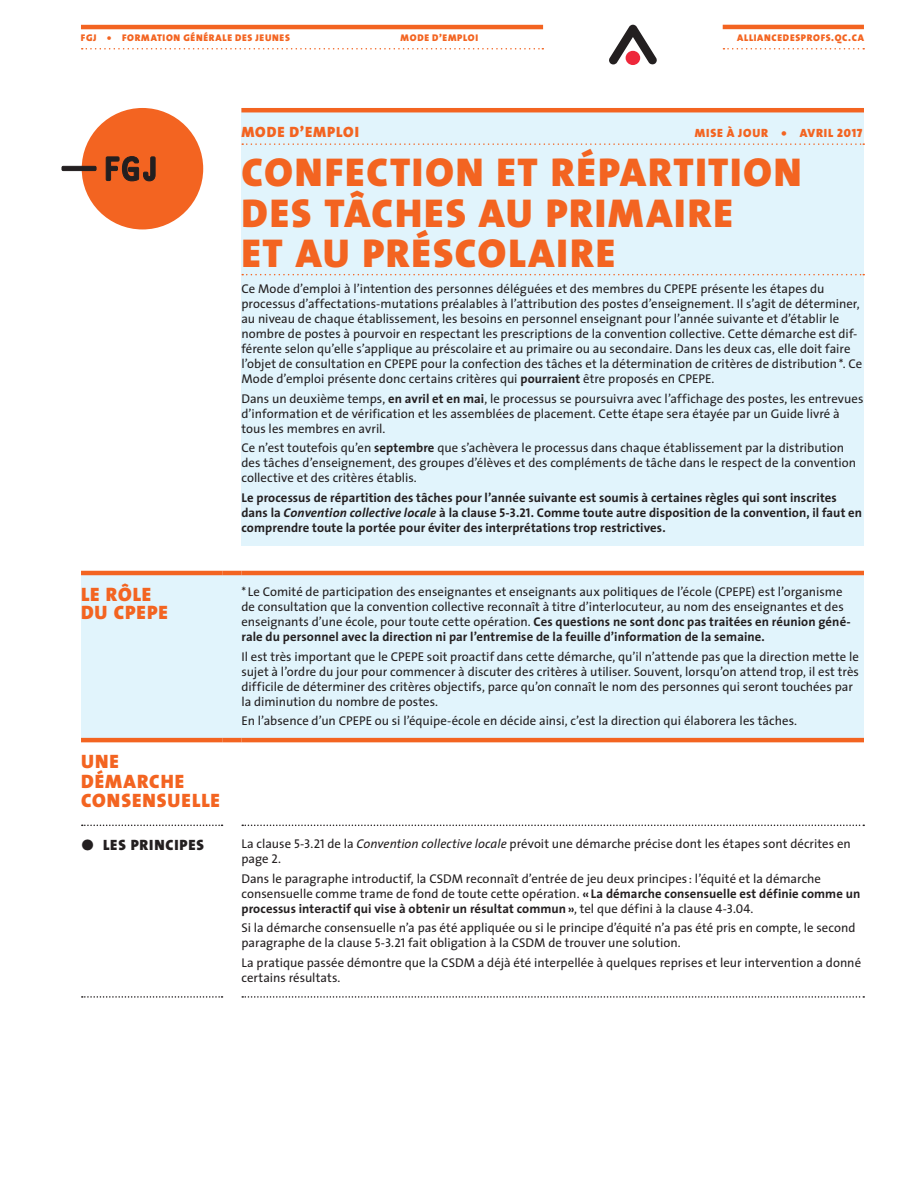
<style>
.page{position:relative;width:918px;height:1188px;background:#fff}
.page>*{position:absolute;margin:0;border:0;box-sizing:border-box;transform-origin:0 0}
.t1{font:40.5px/40.5px "The Sans Black Caps";letter-spacing:.045em;color:#f36421}
.t2{font:19.5px/18px "The Sans Black Caps";letter-spacing:.055em;color:#f36421}
.t3{font:15px "The Sans Black Caps";letter-spacing:.05em;color:#231f20}
.t4{font:15px "The Sans Black Caps";letter-spacing:.06em;color:#f36421}
.t5{font:12.75px/15px "The Sans";color:#231f20}
.t6{font:700 12.75px/15px "The Sans";letter-spacing:.005em;color:#231f20}
.t7{font:12px "The Sans Black Caps";letter-spacing:.065em;color:#f36421}
.t8{font:9.75px "The Sans Black Caps";letter-spacing:.07em;color:#f36421}
.s1{font-weight:700}
.s2{font-style:italic}
.s3{font-family:"The Sans Bold Caps";font-weight:400}
.s4{font-family:"The Sans Black Expert"}
.s5{font-family:"The Sans Caps"}
</style>
<div class="page">
<div style="left:241px;top:108px;width:623px;height:437px;background:#e1f4fc"></div>
<svg style="left:242px;top:143px;width:622px;height:2px"></svg>
<svg style="left:242px;top:274px;width:622px;height:1px"></svg>
<hr style="left:241px;top:108px;width:623px;height:4px;background:#f36421">
<hr style="left:81px;top:25px;width:462px;height:4px;background:#f36421">
<hr style="left:723px;top:25px;width:141px;height:4px;background:#f36421">
<svg style="left:82px;top:48px;width:461px;height:2px"></svg>
<svg style="left:723px;top:48px;width:141px;height:2px"></svg>
<svg style="left:609px;top:25px;width:48px;height:40px"></svg>
<div style="left:81px;top:575px;width:783px;height:163px;background:#e1f4fc"></div>
<hr style="left:81px;top:738px;width:141px;height:4px;background:#f36421">
<hr style="left:241px;top:738px;width:623px;height:4px;background:#f36421">
<svg style="left:82px;top:996px;width:141px;height:2px"></svg>
<hr style="left:222px;top:571px;width:19px;height:4px;background:#f36421">
<hr style="left:81px;top:571px;width:141px;height:4px;background:#f36421">
<hr style="left:241px;top:571px;width:623px;height:4px;background:#f36421">
<hr style="left:222px;top:738px;width:19px;height:4px;background:#f36421">
<svg style="left:82px;top:825px;width:141px;height:1px"></svg>
<svg style="left:242px;top:825px;width:622px;height:1px"></svg>
<svg style="left:242px;top:996px;width:622px;height:2px"></svg>
<div style="left:82px;top:108px;width:121px;height:121px;background:#f36421;border-radius:50%"></div>
<svg style="left:106px;top:156px;width:49px;height:25px"></svg>
<div style="left:62px;top:166px;width:34px;height:5px;background:#231f20"></div>
<div style="left:62px;top:166px;width:34px;height:5px;border:1px solid #231f20"></div>
<p class="t8" style="left:81px;top:32px;width:210px">FGJ • FORMATION GÉNÉRALE DES JEUNES</p>
<p class="t8" style="left:401px;top:32px;width:17px">MODE</p>
<p class="t8" style="left:432px;top:32px;width:36px">D’EMPLOI</p>
<p class="t8" style="left:737px;top:32px;width:14px">ALLIAN</p>
<p class="t8" style="left:772px;top:32px;width:13px">CEDES</p>
<p class="t8" style="left:801px;top:32px;width:13px">PROFS</p>
<p class="t8" style="left:831px;top:32px;width:34px">.QC.CA</p>
<p class="t4" style="left:241px;top:122px;width:119px">MODE D’EMPLOI</p>
<p class="t7" style="left:695px;top:125px;width:169px">MISE À JOUR • AVRIL 2017</p>
<h1 class="t1" style="left:241px;top:153px;width:562px">CONFECTION ET RÉPARTITION<br>DES TÂCHES AU PRIMAIRE<br>ET AU PRÉSCOLAIRE</h1>
<p class="t5" style="left:241px;top:282px;width:623px">Ce Mode d’emploi à l’intention des personnes déléguées et des membres du CPEPE présente les étapes du processus d’affectations-mutations préalables à l’attribution des postes d’enseignement. Il s’agit de déterminer, au niveau de chaque établissement, les besoins en personnel enseignant pour l’année suivante et d’établir le nombre de postes à pourvoir en respectant les prescriptions de la convention collective. Cette démarche est dif&shy;férente selon qu’elle s’applique au préscolaire et au primaire ou au secondaire. Dans les deux cas, elle doit faire l’objet de consultation en CPEPE pour la confection des tâches et la détermination de critères de distribution*. Ce Mode d’emploi présente donc certains critères qui <span class="s1">pourraient</span> être proposés en CPEPE.</p>
<p class="t5" style="left:241px;top:391px;width:624px">Dans un deuxième temps, <span class="s1">en avril et en mai</span>, le processus se poursuivra avec l’affichage des postes, les entrevues d’information et de vérification et les assemblées de placement. Cette étape sera étayée par un Guide livré à tous les membres en avril.</p>
<p class="t5" style="left:241px;top:441px;width:616px">Ce n’est toutefois qu’en <span class="s1">septembre</span> que s’achèvera le processus dans chaque établissement par la distribution des tâches d’enseignement, des groupes d’élèves et des compléments de tâche dans le respect de la convention collective et des critères établis.</p>
<p class="t6" style="left:241px;top:490px;width:622px">Le processus de répartition des tâches pour l’année suivante est soumis à certaines règles qui sont inscrites dans la <span class="s2">Convention collective locale</span> à la clause <span class="s3">5-3.21</span>. Comme toute autre disposition de la convention, il faut en comprendre toute la portée pour éviter des interprétations trop restrictives.</p>
<h2 class="t2" style="left:81px;top:586px;width:88px">LE RÔLE<br>DU CPEPE</h2>
<p class="t5" style="left:241px;top:584px;width:611px">* Le Comité de participation des enseignantes et enseignants aux politiques de l’école (CPEPE) est l’organisme de consultation que la convention collective reconnaît à titre d’interlocuteur, au nom des enseignantes et des enseignants d’une école, pour toute cette opération. <span class="s1">Ces questions ne sont donc pas traitées en réunion géné&shy;rale du personnel avec la direction ni par l’entremise de la feuille d’information de la semaine.</span></p>
<p class="t5" style="left:241px;top:649px;width:619px">Il est très important que le CPEPE soit proactif dans cette démarche, qu’il n’attende pas que la direction mette le sujet à l’ordre du jour pour commencer à discuter des critères à utiliser. Souvent, lorsqu’on attend trop, il est très difficile de déterminer des critères objectifs, parce qu’on connaît le nom des personnes qui seront touchées par la diminution du nombre de postes.</p>
<p class="t5" style="left:241px;top:713px;width:557px">En l’absence d’un CPEPE ou si l’équipe-école en décide ainsi, c’est la direction qui élaborera les tâches.</p>
<h2 class="t2" style="left:81px;top:752px;width:27px;line-height:19.5px">UNE<br>DÉMAR</h2>
<h2 class="t2" style="left:149px;top:772px;width:35px">CHE</h2>
<h2 class="t2" style="left:81px;top:792px;width:24px">CONSENSUELLE</h2>
<p class="t3" style="left:81px;top:835px;width:116px"><span class="s4">ö</span> LES PRINCIPES</p>
<p class="t5" style="left:241px;top:837px;width:611px">La clause <span class="s5">5</span>-<span class="s5">3</span>.<span class="s5">21</span> de la <span class="s2">Convention collective locale</span> prévoit une démarche précise dont les étapes sont décrites en page <span class="s5">2</span>.</p>
<p class="t5" style="left:241px;top:871px;width:620px">Dans le paragraphe introductif, la CSDM reconnaît d’entrée de jeu deux principes : l’équité et la démarche consensuelle comme trame de fond de toute cette opération. <span class="s1">«La démarche consensuelle est définie comme un processus interactif qui vise à obtenir un résultat commun»</span>, tel que défini à la clause <span class="s5">4</span>-<span class="s5">3</span>.<span class="s5">04</span>.</p>
<p class="t5" style="left:241px;top:921px;width:616px">Si la démarche consensuelle n’a pas été appliquée ou si le principe d’équité n’a pas été pris en compte, le second paragraphe de la clause <span class="s5">5</span>-<span class="s5">3</span>.<span class="s5">21</span> fait obligation à la CSDM de trouver une solution.</p>
<p class="t5" style="left:241px;top:955px;width:621px">La pratique passée démontre que la CSDM a déjà été interpellée à quelques reprises et leur intervention a donné certains résultats.</p>
</div>
